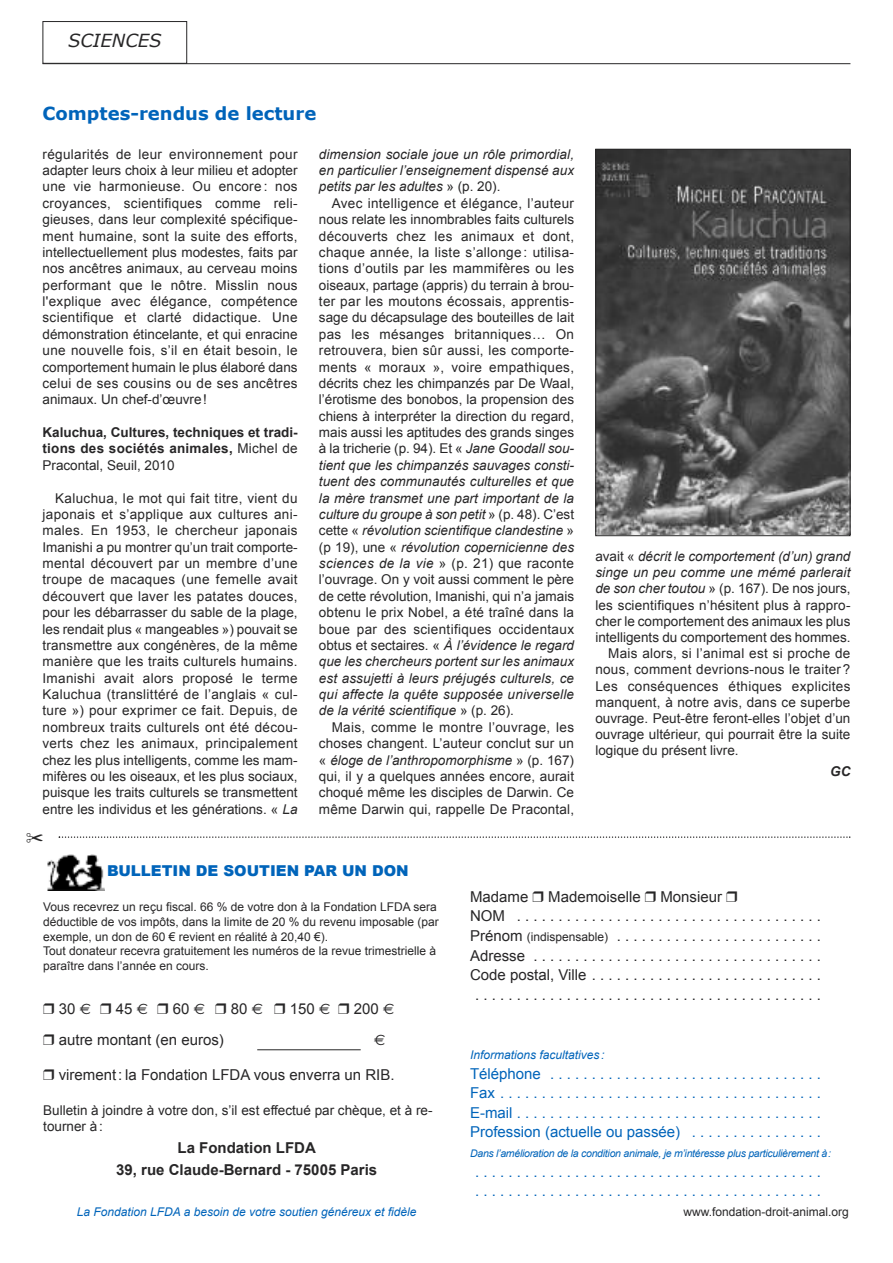
<style>
.page{position:relative;width:893px;height:1263px;background:#fff}
.page>*{position:absolute;margin:0;border:0;box-sizing:border-box;transform-origin:0 0}
.t1{font:700 18px "Verdana";color:#0064ba}
.t2{font:italic 18px "Verdana";color:#272627}
.t3{font:15px "Arial";color:#272627}
.t4{font:15px/19.6px "Arial";color:#0064ba;text-align:justify}
.t5{font:700 15px/22.5px "Arial";color:#272627;text-align:center}
.t6{font:900 15px "Arial";color:#0064ba}
.t7{font:15px "Euro Sans";color:#272627}
.t8{font:13.5px/16.4px "Arial";letter-spacing:.005em;color:#272627;text-align:justify}
.t9{font:italic 13.5px/16.4px "Arial";color:#272627;text-align:justify}
.t10{font:700 13.5px/16.4px "Arial";letter-spacing:.01em;color:#272627;text-align:justify}
.t11{font:13.5px "Arial";letter-spacing:.025em;color:#272627}
.t12{font:italic 700 13.5px "Arial";color:#272627}
.t13{font:12px/14.7px "Arial";color:#272627}
.t14{font:italic 12px "Arial";color:#0064ba}
.t15{font:italic 10.5px "Arial";letter-spacing:-.025em;color:#0064ba}
.s1{font-weight:400}
.s2{font-style:italic}
.s3{font-style:normal}
.s4{font-family:"Euro Sans"}
.s5{font-size:12px}
</style>
<div class="page">
<hr style="left:43px;top:63px;width:807px;height:1px;background:#272627">
<div style="left:43px;top:21px;width:144px;height:43px;border:1px solid #272627"></div>
<svg style="left:47px;top:890px;width:58px;height:1px"></svg>
<img style="left:47px;top:854px;width:58px;height:36px">
<hr style="left:257px;top:1049px;width:104px;height:1px;background:#272627">
<svg style="left:59px;top:836px;width:791px;height:2px"></svg>
<img style="left:597px;top:151px;width:251px;height:383px">
<div style="left:595px;top:149px;width:255px;height:387px;border:1px solid #272627"></div>
<h1 class="t2" style="left:68px;top:29px;width:95px">SCIENCES</h1>
<h1 class="t1" style="left:43px;top:102px;width:275px">Comptes-rendus de lecture</h1>
<p class="t8" style="left:43px;top:146px;width:257px">régularités de leur environnement pour adapter leurs choix à leur milieu et adopter une vie harmonieuse. Ou encore : nos croyances, scientifiques comme reli&shy;gieuses, dans leur complexité spécifique&shy;ment humaine, sont la suite des efforts, intellectuellement plus modestes, faits par nos ancêtres animaux, au cerveau moins performant que le nôtre. Misslin nous l'explique avec élégance, compétence scientifique et clarté didactique. Une démonstration étincelante, et qui enracine une nouvelle fois, s’il en était besoin, le comportement humain le plus élaboré dans celui de ses cousins ou de ses ancêtres animaux. Un chef-d’œuvre!</p>
<p class="t10" style="left:43px;top:424px;width:257px">Kaluchua, Cultures, techniques et tradi&shy;tions des sociétés animales, <span class="s1">Michel de Pracontal, Seuil, 2010</span></p>
<p class="t8" style="left:43px;top:490px;width:257px;text-indent:13px">Kaluchua, le mot qui fait titre, vient du japonais et s’applique aux cultures ani&shy;males. En 1953, le chercheur japonais Imanishi a pu montrer qu’un trait comporte&shy;mental découvert par un membre d’une troupe de macaques (une femelle avait découvert que laver les patates douces, pour les débarrasser du sable de la plage, les rendait plus « mangeables ») pouvait se transmettre aux congénères, de la même manière que les traits culturels humains.<br>Imanishi avait alors proposé le terme Kaluchua (translittéré de l’anglais « cul&shy;ture ») pour exprimer ce fait. Depuis, de nombreux traits culturels ont été décou&shy;verts chez les animaux, principalement chez les plus intelligents, comme les mam&shy;mifères ou les oiseaux, et les plus sociaux, puisque les traits culturels se transmettent entre les individus et les générations. « <span class="s2">La</span></p>
<p class="t9" style="left:319px;top:146px;width:257px">dimension sociale joue un rôle primordial, en particulier l’enseignement dispensé aux petits par les adultes <span class="s3">» (p. 20).</span></p>
<p class="t8" style="left:319px;top:195px;width:257px;text-indent:13px">Avec intelligence et élégance, l’auteur nous relate les innombrables faits culturels découverts chez les animaux et dont, chaque année, la liste s’allonge : utilisa&shy;tions d’outils par les mammifères ou les oiseaux, partage (appris) du terrain à brou&shy;ter par les moutons écossais, apprentis&shy;sage du décapsulage des bouteilles de lait pas les mésanges britanniques… On retrouvera, bien sûr aussi, les comporte&shy;ments « moraux », voire empathiques, décrits chez les chimpanzés par De Waal, l’érotisme des bonobos, la propension des chiens à interpréter la direction du regard, mais aussi les aptitudes des grands singes à la tricherie (p. 94). Et « <span class="s2">Jane Goodall sou&shy;tient que les chimpanzés sauvages consti&shy;tuent des communautés culturelles et que la mère transmet une part important de la culture du groupe à son petit</span> » (p. 48). C’est cette « <span class="s2">révolution scientifique clandestine</span> » (p 19), une « <span class="s2">révolution copernicienne des sciences de la vie</span> » (p. 21) que raconte l’ouvrage. On y voit aussi comment le père de cette révolution, Imanishi, qui n’a jamais obtenu le prix Nobel, a été traîné dans la boue par des scientifiques occidentaux obtus et sectaires. « <span class="s2">À l’évidence le regard que les chercheurs portent sur les animaux est assujetti à leurs préjugés culturels, ce qui affecte la quête supposée universelle de la vérité scientifique</span> » (p. 26).</p>
<p class="t8" style="left:319px;top:719px;width:257px;text-indent:13px">Mais, comme le montre l’ouvrage, les choses changent. L’auteur conclut sur un « <span class="s2">éloge de l’anthropomorphisme</span> » (p. 167) qui, il y a quelques années encore, aurait choqué même les disciples de Darwin. Ce même Darwin qui, rappelle De Pracontal,</p>
<p class="t9" style="left:595px;top:548px;width:257px"><span class="s3">avait «</span> décrit le comportement (d’un) grand</p>
<p class="t9" style="left:595px;top:564px;width:257px">singe un peu comme une mémé parlerait</p>
<p class="t8" style="left:595px;top:580px;width:257px"><span class="s2">de son cher toutou</span> » (p. 167). De nos jours,</p>
<p class="t8" style="left:595px;top:597px;width:257px">les scientifiques n’hésitent plus à rappro-</p>
<p class="t8" style="left:595px;top:613px;width:257px">cher le comportement des animaux les plus</p>
<p class="t8" style="left:595px;top:629px;width:257px">intelligents du comportement des hommes.</p>
<p class="t11" style="left:608px;top:646px;width:244px">Mais alors, si l’animal est si proche de</p>
<p class="t8" style="left:595px;top:661px;width:257px">nous, comment devrions-nous le traiter ?</p>
<p class="t11" style="left:595px;top:678px;width:257px">Les conséquences éthiques explicites</p>
<p class="t8" style="left:595px;top:694px;width:257px">manquent, à notre avis, dans ce superbe</p>
<p class="t8" style="left:595px;top:710px;width:257px">ouvrage. Peut-être feront-elles l’objet d’un</p>
<p class="t8" style="left:595px;top:726px;width:257px">ouvrage ultérieur, qui pourrait être la suite</p>
<p class="t8" style="left:595px;top:742px;width:145px">logique du présent livre.</p>
<p class="t12" style="left:830px;top:763px;width:22px">GC</p>
<p class="t6" style="left:107px;top:859px;width:303px">BULLETIN DE SOUTIEN PAR UN DON</p>
<p class="t13" style="left:43px;top:900px;width:397px">Vous recevrez un reçu fiscal. 66 % de votre don à la Fondation LFDA sera déductible de vos impôts, dans la limite de 20 % du revenu imposable (par exemple, un don de 60 € revient en réalité à 20,40 €).<br>Tout donateur recevra gratuitement les numéros de la revue trimestrielle à paraître dans l’année en cours.</p>
<p class="t3" style="left:59px;top:1000px;width:34px">30 <span class="s4">€</span></p>
<p class="t3" style="left:116px;top:1000px;width:34px">45 <span class="s4">€</span></p>
<p class="t3" style="left:173px;top:1000px;width:34px">60 <span class="s4">€</span></p>
<p class="t3" style="left:231px;top:1000px;width:34px">80 <span class="s4">€</span></p>
<p class="t3" style="left:290px;top:1000px;width:42px">150 <span class="s4">€</span></p>
<p class="t3" style="left:354px;top:1000px;width:42px">200 <span class="s4">€</span></p>
<p class="t3" style="left:59px;top:1031px;width:167px">autre montant (en euros)</p>
<p class="t7" style="left:374px;top:1031px;width:13px">€</p>
<p class="t3" style="left:59px;top:1066px;width:337px">virement: la Fondation LFDA vous enverra un RIB.</p>
<p class="t8" style="left:43px;top:1102px;width:391px">Bulletin à joindre à votre don, s’il est effectué par chèque, et à re&shy;tourner à:</p>
<p class="t5" style="left:116px;top:1136px;width:262px">La Fondation LFDA<br>39, rue Claude-Bernard - 75005 Paris</p>
<p class="t14" style="left:77px;top:1205px;width:341px">La Fondation LFDA a besoin de votre soutien généreux et fidèle</p>
<p class="t3" style="left:470px;top:888px;width:60px">Madame</p>
<p class="t3" style="left:548px;top:888px;width:94px">Mademoiselle</p>
<p class="t3" style="left:660px;top:888px;width:63px">Monsieur</p>
<p class="t3" style="left:470px;top:908px;width:353px">NOM . . . . . . . . . . . . . . . . . . . . . . . . . . . . . . . . . . . . .</p>
<p class="t3" style="left:470px;top:927px;width:353px">Prénom <span class="s5">(indispensable)</span> . . . . . . . . . . . . . . . . . . . . . . . . .</p>
<p class="t3" style="left:470px;top:947px;width:352px">Adresse . . . . . . . . . . . . . . . . . . . . . . . . . . . . . . . . . . .</p>
<p class="t3" style="left:470px;top:966px;width:353px">Code postal, Ville . . . . . . . . . . . . . . . . . . . . . . . . . . . .</p>
<p class="t3" style="left:475px;top:986px;width:347px">. . . . . . . . . . . . . . . . . . . . . . . . . . . . . . . . . . . . . . . . . .</p>
<p class="t14" style="left:470px;top:1048px;width:136px">Informations facultatives :</p>
<p class="t4" style="left:470px;top:1064px;width:353px">Téléphone . . . . . . . . . . . . . . . . . . . . . . . . . . . . . . . . .<br>Fax . . . . . . . . . . . . . . . . . . . . . . . . . . . . . . . . . . . . . . .<br>E-mail . . . . . . . . . . . . . . . . . . . . . . . . . . . . . . . . . . . . .<br>Profession (actuelle ou passée) . . . . . . . . . . . . . . . .</p>
<p class="t15" style="left:470px;top:1147px;width:362px">Dans l’amélioration de la condition animale, je m’intéresse plus particulièrement à:</p>
<p class="t4" style="left:475px;top:1161px;width:347px">. . . . . . . . . . . . . . . . . . . . . . . . . . . . . . . . . . . . . . . . . . . . . . . . . . . . . . . . . . . . . . . . . . . . . . . . . . . . . . . . . . . .</p>
<p class="t13" style="left:683px;top:1204px;width:167px">www.fondation-droit-animal.org</p>
</div>
